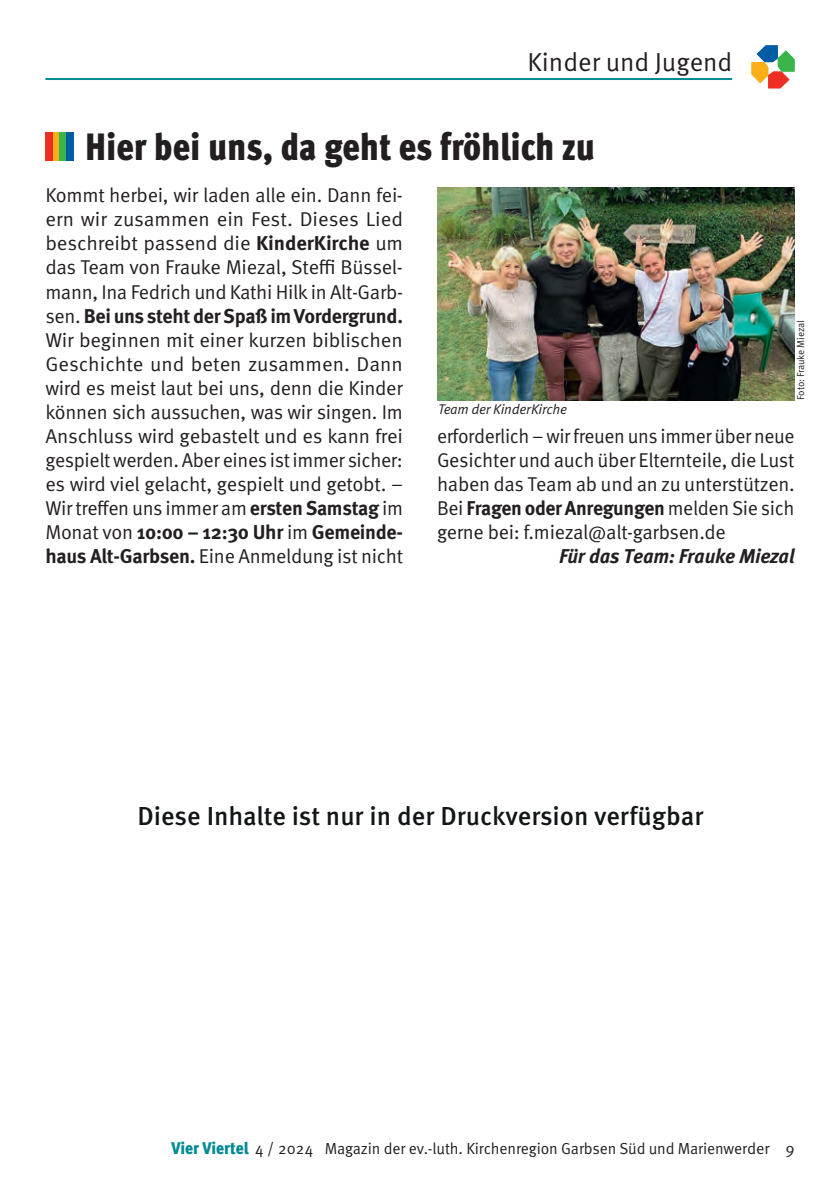
<style>
.page{position:relative;width:840px;height:1191px;background:#fff}
.page>*{position:absolute;margin:0;border:0;box-sizing:border-box;transform-origin:0 0}
.t1{font:900 condensed 38px "Meta Pro";color:#231f20}
.t2{font:500 26px "Meta Pro";color:#121617}
.t3{font:26px "Meta Pro Norm";color:#231f20}
.t4{font:20px/24px "Meta Pro Norm";letter-spacing:-.015em;color:#231f20;text-align:justify}
.t5{font:700 20px "Meta Pro";letter-spacing:-.02em;color:#231f20}
.t6{font:italic 700 20px "Meta Pro";letter-spacing:-.015em;color:#231f20}
.t7{font:16px "Meta Pro Norm";letter-spacing:-.01em;color:#231f20}
.t8{font:14px "Meta Pro Norm Ita";letter-spacing:-.015em;color:#231f20}
.t9{font:10px "Meta Pro Norm";letter-spacing:-.01em;color:#231f20}
.s1{font-family:"Meta Pro";font-weight:700}
.s2{font-family:"Meta Pro Norm";font-weight:400}
.s3{font-family:"Meta Pro";font-weight:900;font-stretch:condensed;font-size:17px;color:#008b93}
</style>
<div class="page">
<hr style="left:45px;top:78px;width:686px;height:2px;background:#008b93">
<svg style="left:751px;top:45px;width:43px;height:43px"></svg>
<div style="left:53px;top:132px;width:7px;height:28px;background:#faaf18"></div>
<div style="left:45px;top:132px;width:8px;height:28px;background:#ee2e22"></div>
<div style="left:60px;top:132px;width:7px;height:28px;background:#3ab54a"></div>
<div style="left:67px;top:132px;width:7px;height:28px;background:#015ca3"></div>
<img style="left:437px;top:187px;width:357px;height:213px">
<h2 class="t3" style="left:527px;top:42px;width:206px">Kinder und Jugend</h2>
<h1 class="t1" style="left:85px;top:117px;width:511px">Hier bei uns, da geht es fröhlich zu</h1>
<p class="t4" style="left:45px;top:182px;width:359px">Kommt herbei, wir laden alle ein. Dann fei&shy;ern wir zusammen ein Fest. Dieses Lied beschreibt passend die <span class="s1">KinderKirche</span> um das Team von Frauke Miezal, Steffi Büssel&shy;mann, Ina Fedrich und Kathi Hilk in Alt-Garb-</p>
<p class="t5" style="left:45px;top:300px;width:359px"><span class="s2">sen.</span> Bei uns steht der Spaß im Vordergrund.</p>
<p class="t4" style="left:45px;top:326px;width:359px">Wir beginnen mit einer kurzen biblischen Geschichte und beten zusammen. Dann wird es meist laut bei uns, denn die Kinder können sich aussuchen, was wir singen. Im Anschluss wird gebastelt und es kann frei gespielt werden. Aber eines ist immer sicher: es wird viel gelacht, gespielt und getobt. – Wir treffen uns immer am <span class="s1">ersten Samstag</span> im</p>
<p class="t5" style="left:45px;top:516px;width:359px"><span class="s2">Monat von</span> 10:00 – 12:30 Uhr <span class="s2">im</span> Gemeinde-</p>
<p class="t4" style="left:45px;top:542px;width:359px"><span class="s1">haus Alt-Garbsen.</span> Eine Anmeldung ist nicht</p>
<p class="t9" style="left:792px;top:400px;width:81px;rotate:-90deg">Foto: Frauke Miezal</p>
<p class="t8" style="left:438px;top:399px;width:130px">Team der KinderKirche</p>
<p class="t4" style="left:437px;top:422px;width:359px">erforderlich – wir freuen uns immer über neue Gesichter und auch über Elternteile, die Lust haben das Team ab und an zu unterstützen.</p>
<p class="t5" style="left:437px;top:492px;width:359px"><span class="s2">Bei</span> Fragen oder Anregungen <span class="s2">melden Sie sich</span></p>
<p class="t4" style="left:437px;top:518px;width:290px">gerne bei: f.miezal@alt-garbsen.de</p>
<p class="t6" style="left:558px;top:540px;width:237px">Für das Team: Frauke Miezal</p>
<h2 class="t2" style="left:137px;top:796px;width:567px">Diese Inhalte ist nur in der Druckversion verfügbar</h2>
<p class="t7" style="left:171px;top:1135px;width:624px"><span class="s3">Vier Viertel</span> 4 / 2024 Magazin der ev.-luth. Kirchenregion Garbsen Süd und Marienwerder 9</p>
</div>
